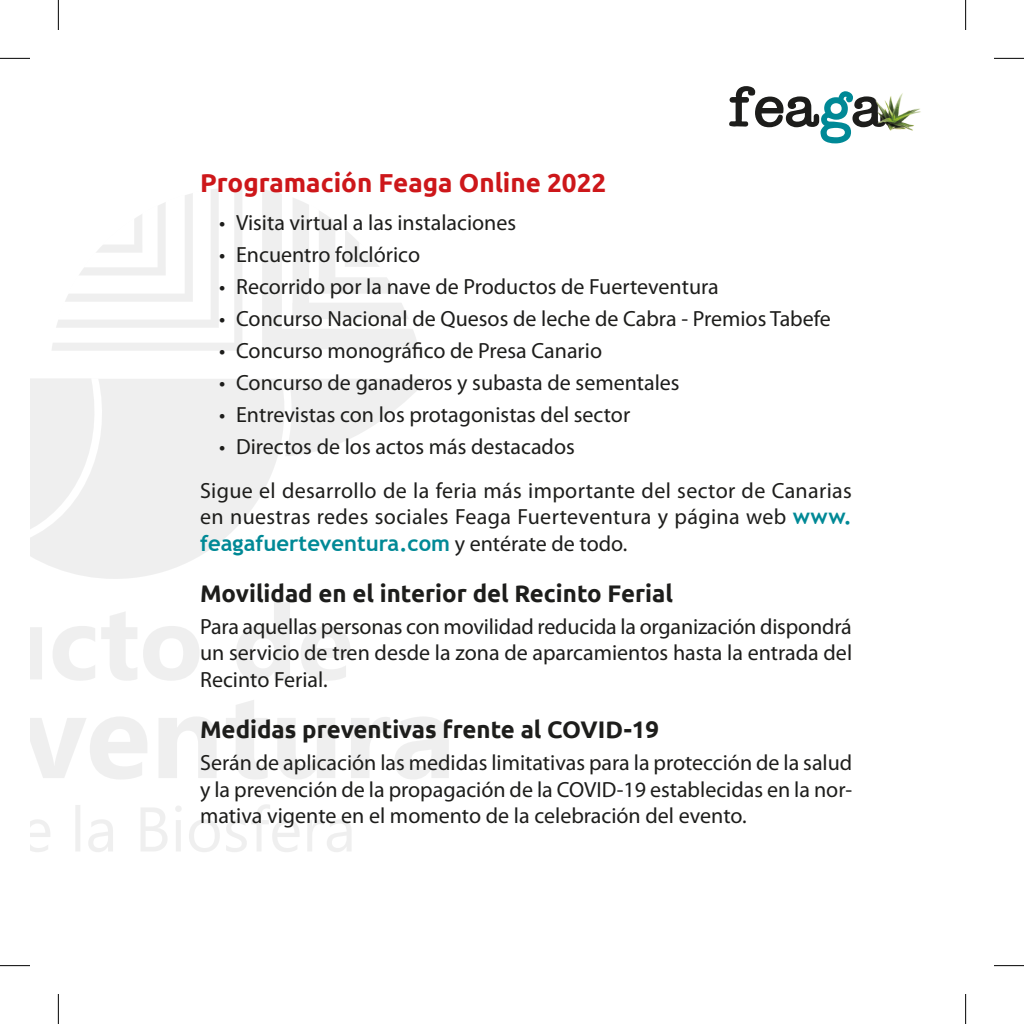
<style>
.page{position:relative;width:1024px;height:1024px;background:#fff}
.page>*{position:absolute;margin:0;border:0;box-sizing:border-box;transform-origin:0 0}
.t1{font:700 26px "Ubuntu";color:#cd171a}
.t2{font:700 24px "Ubuntu";color:#1d1d1b}
.t3{font:22px/26.4px "Myriad Pro";color:#1d1d1b;text-align:justify}
.t4{font:700 22px "Trebuchet MS";color:#008996}
.s1{font-family:"Trebuchet MS";font-weight:700;color:#008996}
.s2{font-family:"Myriad Pro";font-weight:400;color:#1d1d1b}
</style>
<div class="page">
<svg style="left:729px;top:86px;width:139px;height:57px"></svg>
<img style="left:868px;top:93px;width:53px;height:38px">
<svg style="left:30px;top:379px;width:254px;height:200px;fill:#efefef"></svg>
<svg style="left:285px;top:379px;width:143px;height:77px"></svg>
<svg style="left:52px;top:187px;width:367px;height:164px"></svg>
<svg style="left:30px;top:379px;width:76px;height:157px"></svg>
<svg style="left:30px;top:602px;width:320px;height:79px"></svg>
<svg style="left:30px;top:700px;width:419px;height:79px"></svg>
<svg style="left:30px;top:804px;width:321px;height:48px"></svg>
<hr style="left:0;top:58px;width:30px;height:1px;background:#000">
<hr style="left:994px;top:58px;width:30px;height:1px;background:#000">
<hr style="left:0;top:965px;width:30px;height:1px;background:#000">
<hr style="left:994px;top:965px;width:30px;height:1px;background:#000">
<hr style="left:58px;top:0;width:1px;height:30px;background:#000">
<hr style="left:58px;top:994px;width:1px;height:30px;background:#000">
<hr style="left:965px;top:0;width:1px;height:30px;background:#000">
<hr style="left:965px;top:994px;width:1px;height:30px;background:#000">
<p class="t1" style="left:200px;top:167px;width:408px">Programación Feaga Online 2022</p>
<p class="t3" style="left:219px;top:209px;width:299px">• Visita virtual a las instalaciones</p>
<p class="t3" style="left:219px;top:241px;width:202px">• Encuentro folclórico</p>
<p class="t3" style="left:219px;top:273px;width:501px">• Recorrido por la nave de Productos de Fuerteventura</p>
<p class="t3" style="left:219px;top:305px;width:613px">• Concurso Nacional de Quesos de leche de Cabra - Premios Tabefe</p>
<p class="t3" style="left:219px;top:337px;width:384px">• Concurso monográfico de Presa Canario</p>
<p class="t3" style="left:219px;top:369px;width:462px">• Concurso de ganaderos y subasta de sementales</p>
<p class="t3" style="left:219px;top:401px;width:412px">• Entrevistas con los protagonistas del sector</p>
<p class="t3" style="left:200px;top:425px;width:653px;line-height:43.4px;text-indent:19px">• Directos de los actos más destacados<br>Sigue el desarrollo de la feria más importante del sector de Canarias</p>
<p class="t3" style="left:200px;top:503px;width:653px">en nuestras redes sociales Feaga Fuerteventura y página web <span class="s1">www.</span></p>
<p class="t4" style="left:200px;top:529px;width:429px">feagafuerteventura.com <span class="s2">y entérate de todo.</span></p>
<p class="t2" style="left:200px;top:579px;width:474px">Movilidad en el interior del Recinto Ferial</p>
<p class="t3" style="left:200px;top:613px;width:653px">Para aquellas personas con movilidad reducida la organización dispondrá un servicio de tren desde la zona de aparcamientos hasta la entrada del Recinto Ferial.</p>
<p class="t2" style="left:200px;top:715px;width:460px">Medidas preventivas frente al COVID-19</p>
<p class="t3" style="left:200px;top:749px;width:654px">Serán de aplicación las medidas limitativas para la protección de la salud y la prevención de la propagación de la COVID-19 establecidas en la nor&shy;mativa vigente en el momento de la celebración del evento.</p>
</div>
